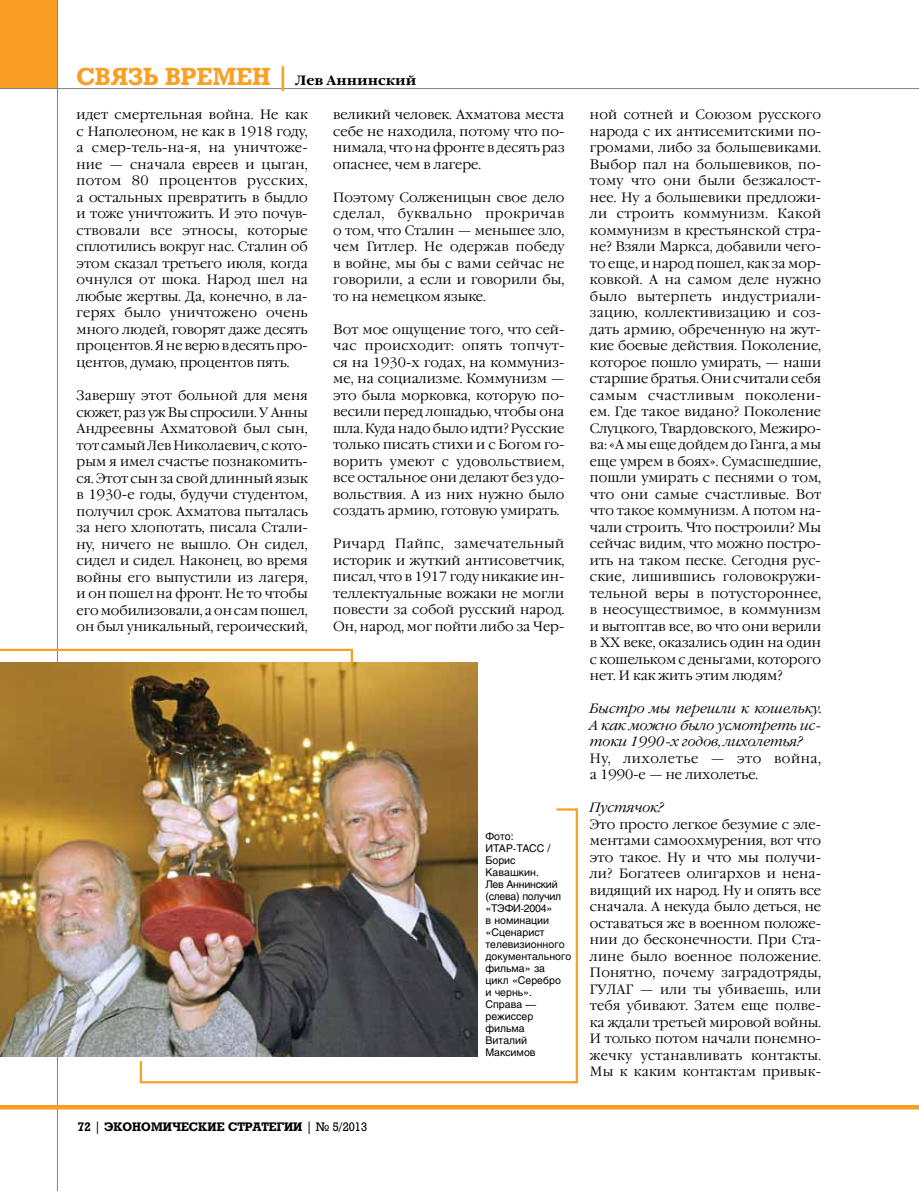
<style>
.page{position:relative;width:919px;height:1191px;background:#fff}
.page>*{position:absolute;margin:0;border:0;box-sizing:border-box;transform-origin:0 0}
.t1{font:700 24px "Rodeo";color:#f9a024}
.t2{font:300 13.5px/16.5px "Garamond C";color:#000;text-align:justify}
.t3{font:italic 300 13.5px/16.5px "Garamond C";color:#000;text-align:justify}
.t4{font:300 13.5px/16.5px "Garamond C";letter-spacing:.04em;color:#000}
.t5{font:700 13.5px "Garamond C";color:#000}
.t6{font:700 12px "Rodeo";color:#000}
.t7{font:10.5px/12px "Helios";color:#000}
.s1{font-family:"Rodeo";font-size:24px;color:#f9a024}
.s2{font-weight:400}
</style>
<div class="page">
<div style="left:0;top:0;width:58px;height:89px;background:#f9a024"></div>
<hr style="left:57px;top:0;width:1px;height:1191px;background:#808285">
<hr style="left:0;top:88px;width:918px;height:1px;background:#808285">
<hr style="left:0;top:1105px;width:918px;height:4px;background:#f9a024">
<svg style="left:139px;top:807px;width:439px;height:277px"></svg>
<img style="left:0;top:662px;width:477px;height:394px">
<svg style="left:0;top:648px;width:354px;height:18px"></svg>
<h1 class="t1" style="left:77px;top:62px;width:51px">СВЯЗЬ</h1>
<p class="t5" style="left:165px;top:73px;width:252px"><span class="s1">ВРЕМЕН |</span> Лев Аннинский</p>
<p class="t2" style="left:77px;top:107px;width:233px">идет смертельная война. Не как с Наполеоном, не как в 1918 году, а смер-тель-на-я, на уничтоже&shy;ние — сначала евреев и цыган, потом 80 процентов русских, а остальных превратить в быдло и тоже уничтожить. И это почув&shy;ствовали все этносы, которые сплотились вокруг нас. Сталин об этом сказал третьего июля, когда очнулся от шока. Народ шел на любые жертвы. Да, конечно, в ла&shy;герях было уничтожено очень много людей, говорят даже десять процентов. Я не верю в десять про&shy;центов, думаю, процентов пять.</p>
<p class="t2" style="left:77px;top:387px;width:233px">Завершу этот больной для меня сюжет, раз уж Вы спросили. У Анны Андреевны Ахматовой был сын, тот самый Лев Николаевич, с кото&shy;рым я имел счастье познакомить&shy;ся. Этот сын за свой длинный язык в 1930-е годы, будучи студентом, получил срок. Ахматова пыталась за него хлопотать, писала Стали&shy;ну, ничего не вышло. Он сидел, сидел и сидел. Наконец, во время войны его выпустили из лагеря, и он пошел на фронт. Не то чтобы его мобилизовали, а он сам пошел, он был уникальный, героический,</p>
<p class="t2" style="left:333px;top:107px;width:233px">великий человек. Ахматова места себе не находила, потому что по&shy;нимала, что на фронте в десять раз опаснее, чем в лагере.</p>
<p class="t2" style="left:333px;top:189px;width:233px">Поэтому Солженицын свое дело сделал, буквально прокричав о том, что Сталин — меньшее зло, чем Гитлер. Не одержав победу в войне, мы бы с вами сейчас не говорили, а если и говорили бы, то на немецком языке.</p>
<p class="t2" style="left:333px;top:321px;width:233px">Вот мое ощущение того, что сей&shy;час происходит: опять топчут&shy;ся на 1930-х годах, на коммуниз&shy;ме, на социализме. Коммунизм — это была морковка, которую по&shy;весили перед лошадью, чтобы она шла. Куда надо было идти? Русские только писать стихи и с Богом го&shy;ворить умеют с удовольствием, все остальное они делают без удо&shy;вольствия. А из них нужно было создать армию, готовую умирать.</p>
<p class="t2" style="left:333px;top:536px;width:233px">Ричард Пайпс, замечательный историк и жуткий антисоветчик, писал, что в 1917 году никакие ин&shy;теллектуальные вожаки не могли повести за собой русский народ.<br>Он, народ, мог пойти либо за Чер-</p>
<p class="t6" style="left:78px;top:1119px;width:291px">72 <span class="s2">|</span> ЭКОНОМИЧЕСКИЕ СТРАТЕГИИ <span class="s2">| № 5/2013</span></p>
<p class="t7" style="left:485px;top:830px;width:87px">Фото:<br>ИТАР-ТАСС /<br>Борис<br>Кавашкин.<br>Лев Аннинский (слева) получил «ТЭФИ-2004»<br>в номинации «Сценарист телевизионного документального фильма» за<br>цикл «Серебро<br>и чернь».<br>Справа — режиссер фильма<br>Виталий<br>Максимов</p>
<p class="t2" style="left:590px;top:107px;width:233px">ной сотней и Союзом русского народа с их антисемитскими по&shy;громами, либо за большевиками.<br>Выбор пал на большевиков, по&shy;тому что они были безжалост&shy;нее. Ну а большевики предложи&shy;ли строить коммунизм. Какой коммунизм в крестьянской стра&shy;не? Взяли Маркса, добавили чего&shy;то еще, и народ пошел, как за мор&shy;ковкой. А на самом деле нужно было вытерпеть индустриали&shy;зацию, коллективизацию и соз&shy;дать армию, обреченную на жут&shy;кие боевые действия. Поколение, которое пошло умирать, — наши старшие братья. Они считали себя самым счастливым поколени&shy;ем. Где такое видано? Поколение Слуцкого, Твардовского, Межиро&shy;ва: «А мы еще дойдем до Ганга, а мы еще умрем в боях». Сумасшедшие, пошли умирать с песнями о том, что они самые счастливые. Вот что такое коммунизм. А потом на&shy;чали строить. Что построили? Мы сейчас видим, что можно постро&shy;ить на таком песке. Сегодня рус&shy;ские, лишившись головокружи&shy;тельной веры в потустороннее, в неосуществимое, в коммунизм и вытоптав все, во что они верили в XX веке, оказались один на один с кошельком с деньгами, которого нет. И как жить этим людям?</p>
<p class="t3" style="left:590px;top:701px;width:233px">Быстро мы перешли к кошельку.<br>А как можно было усмотреть ис&shy;токи 1990-х годов, лихолетья?</p>
<p class="t4" style="left:590px;top:750px;width:232px">Ну, лихолетье — это война, а 1990-е — не лихолетье.</p>
<p class="t3" style="left:590px;top:800px;width:75px">Пустячок?</p>
<p class="t2" style="left:590px;top:816px;width:233px">Это просто легкое безумие с эле&shy;ментами самоохмурения, вот что это такое. Ну и что мы получи&shy;ли? Богатеев олигархов и нена&shy;видящий их народ. Ну и опять все сначала. А некуда было деться, не оставаться же в военном положе&shy;нии до бесконечности. При Ста&shy;лине было военное положение.<br>Понятно, почему заградотряды, ГУЛАГ — или ты убиваешь, или тебя убивают. Затем еще полве&shy;ка ждали третьей мировой войны.<br>И только потом начали понемно&shy;жечку устанавливать контакты.<br>Мы к каким контактам привык-</p>
</div>
